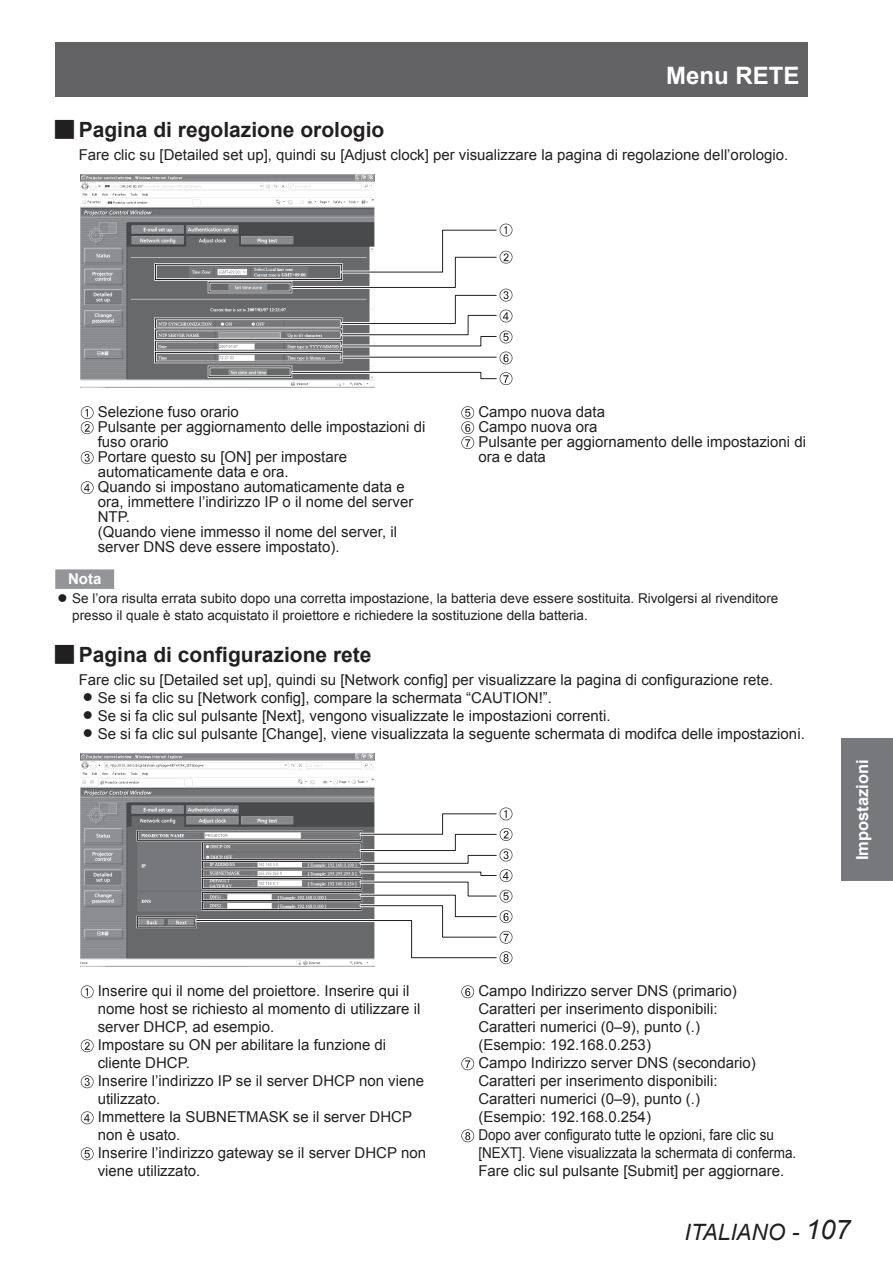
<style>
.page{position:relative;width:893px;height:1263px;background:#fff}
.page>*{position:absolute;margin:0;border:0;box-sizing:border-box;transform-origin:0 0}
.t1{font:700 24px "Arial";color:#fff}
.t2{font:italic 22.5px "Arial";color:#231f20}
.t3{font:700 21px "Arial";color:#231f20}
.t4{font:700 16.5px "Arial";color:#fff}
.t5{font:15px/18px "Arial";color:#231f20}
.t6{font:700 15px "Arial";color:#fff}
.t7{font:13.5px/16.5px "Arial";color:#231f20}
.s1{font-size:27px}
</style>
<div class="page">
<div style="left:55px;top:43px;width:753px;height:54px;background:#636366"></div>
<div style="left:842px;top:738px;width:51px;height:143px;background:#76787b"></div>
<div style="left:55px;top:569px;width:59px;height:20px;background:#939598"></div>
<img style="left:81px;top:174px;width:294px;height:213px">
<div style="left:154px;top:263px;width:189px;height:18px;border:3px solid #fff"></div>
<div style="left:155px;top:264px;width:187px;height:16px;border:1px solid #231f20"></div>
<div style="left:154px;top:351px;width:188px;height:12px;border:3px solid #fff"></div>
<div style="left:155px;top:352px;width:187px;height:10px;border:1px solid #231f20"></div>
<div style="left:154px;top:329px;width:188px;height:12px;border:3px solid #fff"></div>
<div style="left:155px;top:329px;width:187px;height:11px;border:1px solid #231f20"></div>
<div style="left:208px;top:366px;width:84px;height:12px;border:3px solid #fff"></div>
<div style="left:209px;top:366px;width:82px;height:11px;border:1px solid #231f20"></div>
<svg style="left:81px;top:406px;width:13px;height:28px"></svg>
<svg style="left:81px;top:451px;width:13px;height:13px"></svg>
<svg style="left:81px;top:481px;width:13px;height:13px"></svg>
<svg style="left:461px;top:406px;width:13px;height:43px"></svg>
<img style="left:81px;top:753px;width:293px;height:213px">
<div style="left:137px;top:831px;width:225px;height:10px;border:1px solid #231f20"></div>
<div style="left:137px;top:916px;width:59px;height:12px;border:1px solid #231f20"></div>
<svg style="left:81px;top:985px;width:13px;height:13px"></svg>
<svg style="left:81px;top:1039px;width:13px;height:13px"></svg>
<svg style="left:81px;top:1075px;width:13px;height:13px"></svg>
<svg style="left:81px;top:1111px;width:13px;height:13px"></svg>
<svg style="left:81px;top:1147px;width:13px;height:13px"></svg>
<svg style="left:461px;top:985px;width:13px;height:13px"></svg>
<svg style="left:461px;top:1057px;width:13px;height:13px"></svg>
<svg style="left:461px;top:1129px;width:13px;height:13px"></svg>
<svg style="left:290px;top:224px;width:222px;height:161px"></svg>
<svg style="left:194px;top:807px;width:318px;height:157px"></svg>
<h1 class="t1" style="left:666px;top:60px;width:135px">Menu RETE</h1>
<h3 class="t3" style="left:79px;top:116px;width:307px">Pagina di regolazione orologio</h3>
<p class="t5" style="left:79px;top:146px;width:711px">Fare clic su [Detailed set up], quindi su [Adjust clock] per visualizzare la pagina di regolazione dell’orologio.</p>
<p class="t5" style="left:98px;top:405px;width:329px;line-height:15px">Selezione fuso orario<br>Pulsante per aggiornamento delle impostazioni di fuso orario<br>Portare questo su [ON] per impostare automaticamente data e ora.<br>Quando si impostano automaticamente data e ora, immettere l’indirizzo IP o il nome del server<br>NTP.<br>(Quando viene immesso il nome del server, il server DNS deve essere impostato).</p>
<p class="t5" style="left:478px;top:405px;width:329px;line-height:15px">Campo nuova data<br>Campo nuova ora<br>Pulsante per aggiornamento delle impostazioni di ora e data</p>
<p class="t6" style="left:68px;top:569px;width:35px">Nota</p>
<p class="t7" style="left:72px;top:590px;width:708px">Se l’ora risulta errata subito dopo una corretta impostazione, la batteria deve essere sostituita. Rivolgersi al rivenditore presso il quale è stato acquistato il proiettore e richiedere la sostituzione della batteria.</p>
<h3 class="t3" style="left:79px;top:641px;width:294px">Pagina di configurazione rete</h3>
<p class="t5" style="left:98px;top:671px;width:708px;text-indent:-19px">Fare clic su [Detailed set up], quindi su [Network config] per visualizzare la pagina di configurazione rete.<br>Se si fa clic su [Network config], compare la schermata “CAUTION!”.<br>Se si fa clic sul pulsante [Next], vengono visualizzate le impostazioni correnti.<br>Se si fa clic sul pulsante [Change], viene visualizzata la seguente schermata di modifca delle impostazioni.</p>
<p class="t5" style="left:98px;top:982px;width:330px">Inserire qui il nome del proiettore. Inserire qui il nome host se richiesto al momento di utilizzare il server DHCP, ad esempio.<br>Impostare su ON per abilitare la funzione di cliente DHCP.<br>Inserire l’indirizzo IP se il server DHCP non viene utilizzato.<br>Immettere la SUBNETMASK se il server DHCP non è usato.<br>Inserire l’indirizzo gateway se il server DHCP non viene utilizzato.</p>
<p class="t5" style="left:478px;top:982px;width:319px">Campo Indirizzo server DNS (primario)<br>Caratteri per inserimento disponibili:<br>Caratteri numerici (0–9), punto (.)<br>(Esempio: 192.168.0.253)<br>Campo Indirizzo server DNS (secondario)<br>Caratteri per inserimento disponibili:<br>Caratteri numerici (0–9), punto (.)<br>(Esempio: 192.168.0.254)<br>Dopo aver configurato tutte le opzioni, fare clic su [NEXT]. Viene visualizzata la schermata di conferma.<br>Fare clic sul pulsante [Submit] per aggiornare.</p>
<p class="t4" style="left:851px;top:860px;width:102px;rotate:-90deg">Impostazioni</p>
<h2 class="t2" style="left:684px;top:1217px;width:167px">ITALIANO - <span class="s1">107</span></h2>
</div>
